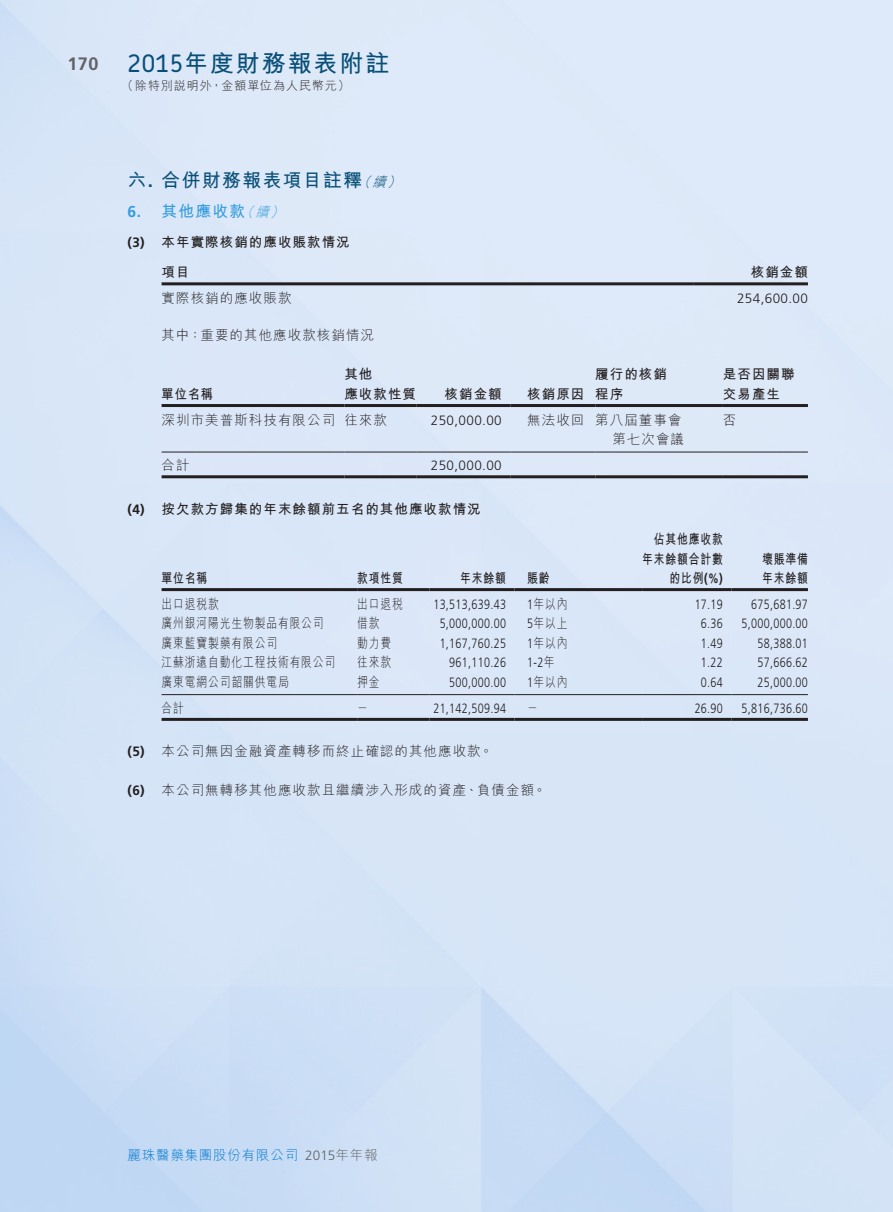
<style>
.page{position:relative;width:893px;height:1212px;background:#fff}
.page>*{position:absolute;margin:0;border:0;box-sizing:border-box;transform-origin:0 0}
.t1{font:700 24px "M Hei HK";letter-spacing:.08em;color:#084f78}
.Heading_1{font:700 18.75px "M Hei HK";letter-spacing:.08em;color:#084f78}
.t2{font:700 18px "Frutiger LT Std";color:#636366}
.Heading_2{font:700 15.75px "M Hei HK";letter-spacing:.08em;color:#359dde}
.Body_Text{font:300 13.5px "Frutiger LT Std";letter-spacing:.03em;color:#231f20;scale:.8 1}
.Body_Text-2{font:300 13.5px "M Hei HK";letter-spacing:.08em;color:#231f20;scale:.8 1}
.Body_Text-3{font:300 13.5px/19.5px "M Hei HK";letter-spacing:.08em;color:#231f20;text-align:right}
.Heading_3{font:300 13.5px "M Hei HK";letter-spacing:.08em;color:#231f20}
.Heading_3-2{font:700 13.5px "M Hei HK";letter-spacing:.08em;color:#231f20}
.Body_Text-4{font:700 13.5px/19.5px "M Hei HK";letter-spacing:.08em;color:#231f20;text-align:right;scale:.8 1}
.Body_Text-5{font:700 13.5px "M Hei HK";letter-spacing:.08em;color:#231f20}
.Body_Text-6{font:300 13.5px "Frutiger LT Std";letter-spacing:.03em;color:#231f20}
.t3{font:300 13.5px "M Hei HK";letter-spacing:.06em;color:#0077cf}
.Body_Text-7{font:700 13.5px "M Hei HK";letter-spacing:.08em;color:#231f20;scale:.9 1}
.t4{font:300 12px "M Hei HK";letter-spacing:.08em;color:#231f20}
.s1{font-family:"Chevin";font-weight:500}
.s2{font-family:"Frutiger LT Std"}
.s3{font-weight:300;font-style:italic;font-size:13.5px}
.s4{font-family:"M Hei HK"}
.s5{font-family:"Frutiger LT Std";font-weight:700}
.s6{font-family:"Frutiger LT Std";color:#636366}
.s7{color:#636366}
</style>
<div class="page">
<hr style="left:162px;top:282px;width:531px;height:3px;background:#231f20">
<hr style="left:693px;top:282px;width:115px;height:3px;background:#231f20">
<hr style="left:162px;top:404px;width:182px;height:3px;background:#231f20">
<hr style="left:344px;top:404px;width:73px;height:3px;background:#231f20">
<hr style="left:417px;top:404px;width:93px;height:3px;background:#231f20">
<hr style="left:510px;top:404px;width:85px;height:3px;background:#231f20">
<hr style="left:595px;top:404px;width:128px;height:3px;background:#231f20">
<hr style="left:723px;top:404px;width:85px;height:3px;background:#231f20">
<hr style="left:162px;top:452px;width:182px;height:1px;background:#231f20">
<hr style="left:344px;top:452px;width:73px;height:1px;background:#231f20">
<hr style="left:417px;top:452px;width:93px;height:1px;background:#231f20">
<hr style="left:510px;top:452px;width:85px;height:1px;background:#231f20">
<hr style="left:595px;top:452px;width:128px;height:1px;background:#231f20">
<hr style="left:723px;top:452px;width:85px;height:1px;background:#231f20">
<hr style="left:162px;top:475px;width:182px;height:3px;background:#231f20">
<hr style="left:344px;top:475px;width:73px;height:3px;background:#231f20">
<hr style="left:417px;top:475px;width:93px;height:3px;background:#231f20">
<hr style="left:510px;top:475px;width:85px;height:3px;background:#231f20">
<hr style="left:595px;top:475px;width:128px;height:3px;background:#231f20">
<hr style="left:723px;top:475px;width:85px;height:3px;background:#231f20">
<hr style="left:162px;top:588px;width:195px;height:3px;background:#231f20">
<hr style="left:357px;top:588px;width:72px;height:3px;background:#231f20">
<hr style="left:429px;top:588px;width:85px;height:3px;background:#231f20">
<hr style="left:514px;top:588px;width:128px;height:3px;background:#231f20">
<hr style="left:642px;top:588px;width:89px;height:3px;background:#231f20">
<hr style="left:731px;top:588px;width:77px;height:3px;background:#231f20">
<hr style="left:162px;top:694px;width:195px;height:1px;background:#231f20">
<hr style="left:357px;top:694px;width:72px;height:1px;background:#231f20">
<hr style="left:429px;top:694px;width:85px;height:1px;background:#231f20">
<hr style="left:514px;top:694px;width:128px;height:1px;background:#231f20">
<hr style="left:642px;top:694px;width:89px;height:1px;background:#231f20">
<hr style="left:731px;top:694px;width:77px;height:1px;background:#231f20">
<hr style="left:162px;top:718px;width:195px;height:3px;background:#231f20">
<hr style="left:357px;top:718px;width:72px;height:3px;background:#231f20">
<hr style="left:429px;top:718px;width:85px;height:3px;background:#231f20">
<hr style="left:514px;top:718px;width:128px;height:3px;background:#231f20">
<hr style="left:642px;top:718px;width:89px;height:3px;background:#231f20">
<hr style="left:731px;top:718px;width:77px;height:3px;background:#231f20">
<h3 class="t2" style="left:67px;top:53px;width:33px">170</h3>
<h1 class="t1" style="left:128px;top:45px;width:263px"><span class="s1">2015</span>年度財務報表附註</h1>
<p class="t4" style="left:122px;top:79px;width:230px">（除特別說明外，金額單位為人民幣元）</p>
<p class="Heading_1" style="left:128px;top:166px;width:278px">六<span class="s2">.</span> 合併財務報表項目註釋<span class="s3">（續）</span></p>
<p class="Heading_2" style="left:128px;top:200px;width:161px"><span class="s2">6.</span> 其他應收款<span class="s3">（續）</span></p>
<p class="Heading_3-2" style="left:128px;top:232px;width:224px"><span class="s2">(3)</span> 本年實際核銷的應收賬款情況</p>
<p class="Body_Text-5" style="left:162px;top:262px;width:30px">項目</p>
<p class="Body_Text-5" style="left:751px;top:262px;width:59px">核銷金額</p>
<p class="Body_Text-3" style="left:162px;top:288px;width:131px">實際核銷的應收賬款</p>
<p class="Body_Text-6" style="left:737px;top:291px;width:72px">254,600.00</p>
<p class="Body_Text-3" style="left:162px;top:325px;width:214px">其中：重要的其他應收款核銷情況</p>
<p class="Body_Text-7" style="left:162px;top:384px;width:59px">單位名稱</p>
<p class="Body_Text-5" style="left:344px;top:365px;width:30px">其他</p>
<p class="Body_Text-5" style="left:344px;top:384px;width:73px">應收款性質</p>
<p class="Body_Text-5" style="left:445px;top:384px;width:59px">核銷金額</p>
<p class="Body_Text-5" style="left:527px;top:384px;width:59px">核銷原因</p>
<p class="Body_Text-5" style="left:595px;top:365px;width:73px">履行的核銷</p>
<p class="Body_Text-5" style="left:595px;top:384px;width:30px">程序</p>
<p class="Body_Text-5" style="left:723px;top:365px;width:73px">是否因關聯</p>
<p class="Body_Text-5" style="left:723px;top:384px;width:59px">交易產生</p>
<p class="Body_Text-3" style="left:162px;top:410px;width:175px">深圳市美普斯科技有限公司</p>
<p class="Body_Text-3" style="left:344px;top:410px;width:44px">往來款</p>
<p class="Body_Text-6" style="left:431px;top:412px;width:72px">250,000.00</p>
<p class="Body_Text-3" style="left:527px;top:410px;width:59px">無法收回</p>
<p class="Body_Text-3" style="left:595px;top:410px;width:90px">第八屆董事會第七次會議</p>
<p class="Body_Text-3" style="left:723px;top:410px;width:15px">否</p>
<p class="Body_Text-3" style="left:162px;top:455px;width:30px">合計</p>
<p class="Body_Text-6" style="left:431px;top:458px;width:72px">250,000.00</p>
<p class="Heading_3-2" style="left:128px;top:499px;width:355px"><span class="s2">(4)</span> 按欠款方歸集的年末餘額前五名的其他應收款情況</p>
<p class="Body_Text-4" style="left:162px;top:567px;width:59px">單位名稱</p>
<p class="Body_Text-4" style="left:357px;top:567px;width:59px">款項性質</p>
<p class="Body_Text-4" style="left:460px;top:567px;width:59px">年末餘額</p>
<p class="Body_Text-4" style="left:527px;top:567px;width:30px">賬齡</p>
<p class="Body_Text-4" style="left:654px;top:528px;width:88px">佔其他應收款</p>
<p class="Body_Text-4" style="left:642px;top:548px;width:102px">年末餘額合計數的比例<span class="s2">(%)</span></p>
<p class="Body_Text-4" style="left:762px;top:548px;width:59px">壞賬準備</p>
<p class="Body_Text-4" style="left:762px;top:567px;width:59px">年末餘額</p>
<p class="Body_Text-2" style="left:162px;top:597px;width:73px">出口退稅款</p>
<p class="Body_Text-2" style="left:357px;top:597px;width:59px">出口退稅</p>
<p class="Body_Text" style="left:433px;top:597px;width:92px">13,513,639.43</p>
<p class="Body_Text-2" style="left:527px;top:597px;width:52px"><span class="s2">1</span>年以內</p>
<p class="Body_Text" style="left:695px;top:597px;width:37px">17.19</p>
<p class="Body_Text" style="left:751px;top:597px;width:72px">675,681.97</p>
<p class="Body_Text-2" style="left:162px;top:616px;width:204px">廣州銀河陽光生物製品有限公司</p>
<p class="Body_Text-2" style="left:357px;top:616px;width:30px">借款</p>
<p class="Body_Text" style="left:440px;top:616px;width:84px">5,000,000.00</p>
<p class="Body_Text-2" style="left:527px;top:616px;width:52px"><span class="s2">5</span>年以上</p>
<p class="Body_Text" style="left:701px;top:616px;width:29px">6.36</p>
<p class="Body_Text" style="left:742px;top:616px;width:84px">5,000,000.00</p>
<p class="Body_Text-2" style="left:162px;top:636px;width:146px">廣東藍寶製藥有限公司</p>
<p class="Body_Text-2" style="left:357px;top:636px;width:44px">動力費</p>
<p class="Body_Text" style="left:440px;top:636px;width:84px">1,167,760.25</p>
<p class="Body_Text-2" style="left:527px;top:636px;width:52px"><span class="s2">1</span>年以內</p>
<p class="Body_Text" style="left:701px;top:636px;width:29px">1.49</p>
<p class="Body_Text" style="left:757px;top:636px;width:65px">58,388.01</p>
<p class="Body_Text-2" style="left:162px;top:655px;width:219px">江蘇浙遠自動化工程技術有限公司</p>
<p class="Body_Text-2" style="left:357px;top:655px;width:44px">往來款</p>
<p class="Body_Text" style="left:449px;top:655px;width:72px">961,110.26</p>
<p class="Body_Text" style="left:527px;top:655px;width:36px">1-2<span class="s4">年</span></p>
<p class="Body_Text" style="left:701px;top:655px;width:29px">1.22</p>
<p class="Body_Text" style="left:757px;top:655px;width:65px">57,666.62</p>
<p class="Body_Text-2" style="left:162px;top:675px;width:161px">廣東電網公司韶關供電局</p>
<p class="Body_Text-2" style="left:357px;top:675px;width:30px">押金</p>
<p class="Body_Text" style="left:449px;top:675px;width:72px">500,000.00</p>
<p class="Body_Text-2" style="left:527px;top:675px;width:52px"><span class="s2">1</span>年以內</p>
<p class="Body_Text" style="left:701px;top:675px;width:29px">0.64</p>
<p class="Body_Text" style="left:757px;top:675px;width:65px">25,000.00</p>
<p class="Body_Text-2" style="left:162px;top:701px;width:30px">合計</p>
<p class="Body_Text-2" style="left:357px;top:701px;width:15px">－</p>
<p class="Body_Text" style="left:433px;top:700px;width:92px">21,142,509.94</p>
<p class="Body_Text-2" style="left:527px;top:701px;width:15px">－</p>
<p class="Body_Text" style="left:695px;top:700px;width:37px">26.90</p>
<p class="Body_Text" style="left:742px;top:700px;width:84px">5,816,736.60</p>
<p class="Heading_3" style="left:128px;top:744px;width:367px"><span class="s5">(5)</span> 本公司無因金融資產轉移而終止確認的其他應收款。</p>
<p class="Heading_3" style="left:128px;top:783px;width:420px"><span class="s5">(6)</span> 本公司無轉移其他應收款且繼續涉入形成的資產、負債金額。</p>
<p class="t3" style="left:128px;top:1148px;width:252px">麗珠醫藥集團股份有限公司 <span class="s6">2015</span><span class="s7">年年報</span></p>
</div>
